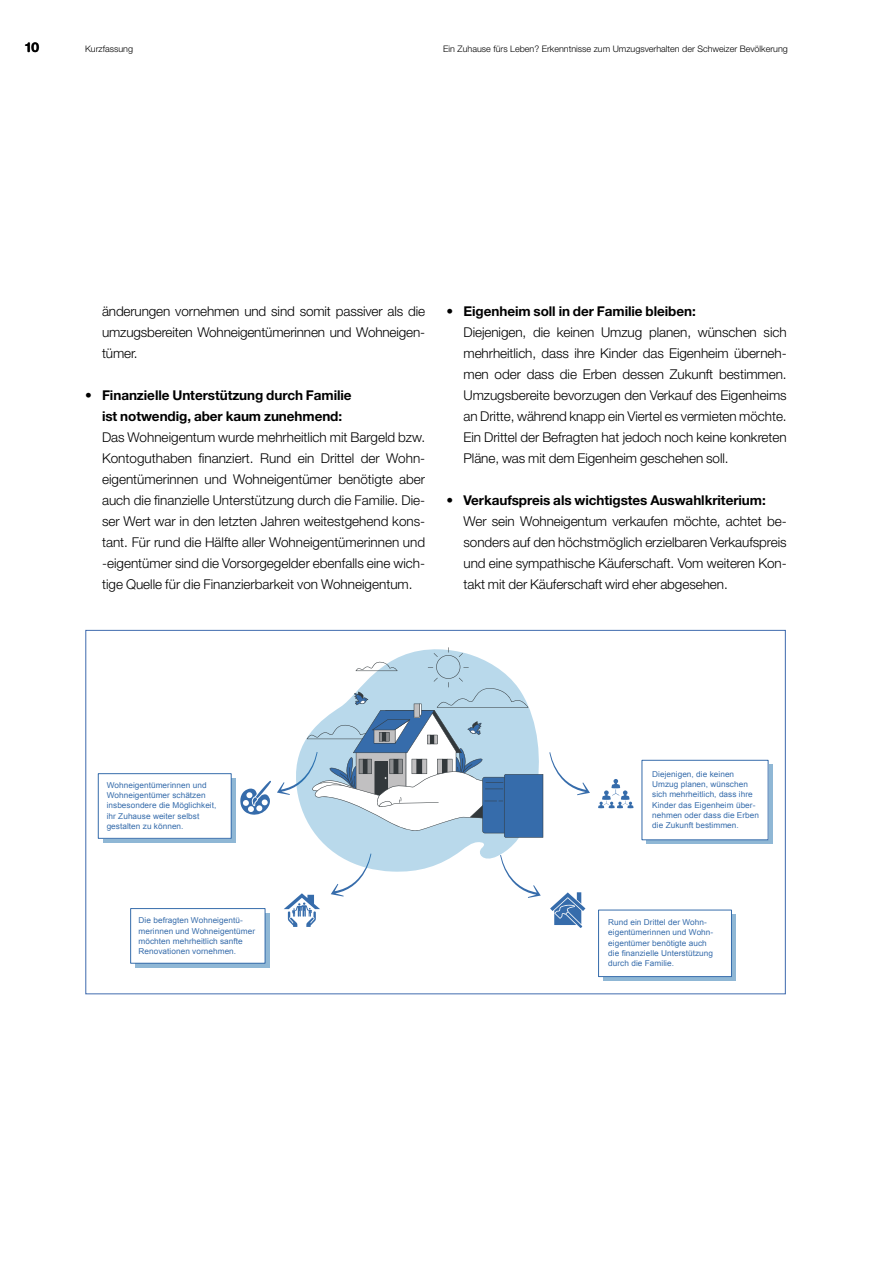
<style>
.page{position:relative;width:893px;height:1263px;background:#fff}
.page>*{position:absolute;margin:0;border:0;box-sizing:border-box;transform-origin:0 0}
.t1{font:300 13.5px/21px "Helvetica Neue LT Std";letter-spacing:-.005em;color:#000;text-align:justify}
.t2{font:700 13.5px/21px "Helvetica Neue LT Std";letter-spacing:-.005em;color:#000;text-align:center}
.t3{font:700 13.5px "Helvetica Rounded LT Std";color:#000}
.t4{font:300 9px "Helvetica Neue LT Std";color:#000}
.t5{font:8.1px/10.4px "Arial";letter-spacing:.005em;color:#366cab}
.s1{font-weight:300}
.s2{font-weight:700}
</style>
<div class="page">
<svg style="left:549px;top:752px;width:41px;height:43px"></svg>
<svg style="left:641px;top:760px;width:1px;height:67px"></svg>
<svg style="left:331px;top:872px;width:34px;height:24px"></svg>
<svg style="left:506px;top:872px;width:35px;height:26px"></svg>
<svg style="left:550px;top:892px;width:35px;height:36px"></svg>
<svg style="left:284px;top:893px;width:36px;height:34px"></svg>
<svg style="left:598px;top:779px;width:35px;height:29px"></svg>
<div style="left:646px;top:765px;width:127px;height:79px;background:linear-gradient(to bottom,#86abcf,#87add0)"></div>
<div style="left:103px;top:778px;width:133px;height:65px;background:#8fb7d5"></div>
<div style="left:603px;top:914px;width:133px;height:67px;background:#8fb7d5"></div>
<svg style="left:135px;top:913px;width:135px;height:55px"></svg>
<div style="left:642px;top:760px;width:126px;height:80px;background:#fff"></div>
<div style="left:642px;top:760px;width:126px;height:80px;border:1px solid #366cab"></div>
<div style="left:98px;top:774px;width:133px;height:64px;background:#fff"></div>
<div style="left:98px;top:773px;width:133px;height:66px;border:1px solid #366cab"></div>
<div style="left:599px;top:910px;width:132px;height:66px;background:#fff"></div>
<div style="left:598px;top:910px;width:134px;height:67px;border:1px solid #366cab"></div>
<div style="left:131px;top:908px;width:134px;height:55px;background:#fff"></div>
<div style="left:130px;top:908px;width:135px;height:55px;border:1px solid #366cab"></div>
<svg style="left:318px;top:838px;width:201px;height:34px;fill:#b9d9eb"></svg>
<svg style="left:240px;top:647px;width:303px;height:191px"></svg>
<p class="t3" style="left:26px;top:39px;width:15px">10</p>
<p class="t4" style="left:85px;top:43px;width:49px">Kurzfassung</p>
<p class="t4" style="left:443px;top:43px;width:346px">Ein Zuhause fürs Leben? Erkenntnisse zum Umzugsverhalten der Schweizer Bevölkerung</p>
<p class="t1" style="left:102px;top:301px;width:325px">änderungen vornehmen und sind somit passiver als die umzugsbereiten Wohneigentümerinnen und Wohneigen&shy;tümer.</p>
<p class="t2" style="left:85px;top:385px;width:268px"><span class="s1">•</span> Finanzielle Unterstützung durch Familie ist notwendig, aber kaum zunehmend:</p>
<p class="t1" style="left:102px;top:427px;width:325px">Das Wohneigentum wurde mehrheitlich mit Bargeld bzw.<br>Kontoguthaben finanziert. Rund ein Drittel der Wohn&shy;eigentümerinnen und Wohneigentümer benötigte aber auch die finanzielle Unterstützung durch die Familie. Die&shy;ser Wert war in den letzten Jahren weitestgehend kons&shy;tant. Für rund die Hälfte aller Wohneigentümerinnen und -eigentümer sind die Vorsorgegelder ebenfalls eine wich&shy;tige Quelle für die Finanzierbarkeit von Wohneigentum.</p>
<p class="t1" style="left:463px;top:301px;width:325px;text-align:left;text-indent:-17px">• <span class="s2">Eigenheim soll in der Familie bleiben:<br></span>Diejenigen, die keinen Umzug planen, wünschen sich mehrheitlich, dass ihre Kinder das Eigenheim überneh&shy;men oder dass die Erben dessen Zukunft bestimmen.<br>Umzugsbereite bevorzugen den Verkauf des Eigenheims an Dritte, während knapp ein Viertel es vermieten möchte.<br>Ein Drittel der Befragten hat jedoch noch keine konkreten Pläne, was mit dem Eigenheim geschehen soll.</p>
<p class="t2" style="left:446px;top:490px;width:321px">• Verkaufspreis als wichtigstes Auswahlkriterium:</p>
<p class="t1" style="left:463px;top:511px;width:325px">Wer sein Wohneigentum verkaufen möchte, achtet be&shy;sonders auf den höchstmöglich erzielbaren Verkaufspreis und eine sympathische Käuferschaft. Vom weiteren Kon&shy;takt mit der Käuferschaft wird eher abgesehen.</p>
<p class="t5" style="left:107px;top:780px;width:111px">Wohneigentümerinnen und<br>Wohneigentümer schätzen insbesondere die Möglichkeit, ihr Zuhause weiter selbst gestalten zu können.</p>
<p class="t5" style="left:652px;top:769px;width:108px">Diejenigen, die keinen<br>Umzug planen, wünschen sich mehrheitlich, dass ihre<br>Kinder das Eigenheim über&shy;nehmen oder dass die Erben die Zukunft bestimmen.</p>
<p class="t5" style="left:139px;top:915px;width:118px">Die befragten Wohneigentü&shy;merinnen und Wohneigentümer möchten mehrheitlich sanfte<br>Renovationen vornehmen.</p>
<p class="t5" style="left:608px;top:917px;width:107px">Rund ein Drittel der Wohn&shy;eigentümerinnen und Wohn&shy;eigentümer benötigte auch die finanzielle Unterstützung durch die Familie.</p>
</div>
